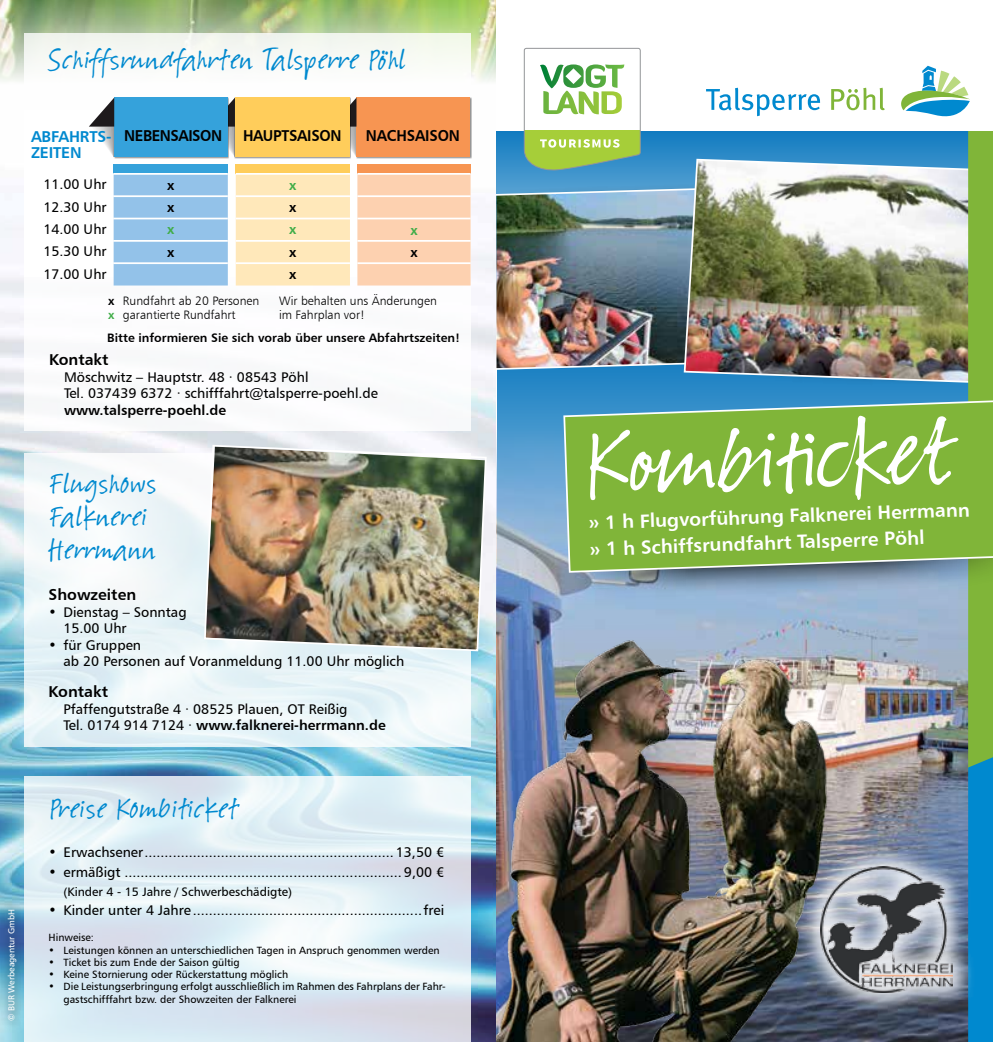
<style>
.page{position:relative;width:993px;height:1042px;background:#fff}
.page>*{position:absolute;margin:0;border:0;box-sizing:border-box;transform-origin:0 0}
.t1{font:113.75px "Suomi Hand Script";color:#fff}
.t2{font:35px/33.2px "Suomi Hand Script";letter-spacing:.04em;color:#0089cf}
.t3{font:19.25px/26.2px "Humanist 777 BT Bold B";color:#fff}
.t4{font:15.75px "Humanist 777 BT Bold B";letter-spacing:-.01em;color:#000}
.t5{font:15.75px "Humanist 777 BT Bold B";letter-spacing:-.01em;color:#000;scale:.96 1}
.t6{font:15.75px "Humanist 777 BT Bold B";letter-spacing:-.03em;color:#000;scale:.96 1}
.t7{font:15.75px "Humanist 777 BT Bold B";letter-spacing:-.01em;color:#0089cf}
.t8{font:14px/16.6px "Humanist 777 BT Roman B";color:#000}
.t9{font:14px "Humanist 777 BT Bold B";color:#000}
.t10{font:14px "Humanist 777 BT Bold B";color:#41ad49}
.t11{font:12.25px/14px "Humanist 777 BT Light B";color:#000}
.t12{font:12.25px "Humanist 777 BT Bold B";color:#000}
.t13{font:12.25px "Humanist 777 BT Roman B";color:#000}
.t14{font:10.5px/12.2px "Humanist 777 BT Roman B";color:#000}
.t15{font:8.75px "Humanist 777 BT Roman B";color:#fff}
.s1{color:#0089cf}
.s2{font-family:"Humanist 777 BT Bold B"}
.s3{font-family:"Humanist 777 BT Bold B";color:#41ad49}
.s4{font-family:"Humanist 777 BT Roman B"}
</style>
<div class="page">
<img style="left:0;top:106px;width:496px;height:936px">
<img style="left:471px;top:0;width:25px;height:106px">
<svg style="left:24px;top:776px;width:446px;height:266px;background:#deebf3"></svg>
<div style="left:24px;top:33px;width:446px;height:398px;background:#fff"></div>
<div style="left:0;top:0;width:471px;height:143px;background:#fff;opacity:.75"></div>
<div style="left:24px;top:111px;width:447px;height:166px;background:#fff"></div>
<div style="left:114px;top:164px;width:114px;height:10px;background:#35a2db"></div>
<div style="left:236px;top:164px;width:114px;height:10px;background:#ffcd5b"></div>
<div style="left:357px;top:164px;width:113px;height:10px;background:#f79552"></div>
<div style="left:114px;top:175px;width:114px;height:110px;background:#93c2e9"></div>
<div style="left:236px;top:175px;width:114px;height:110px;background:#ffe8ba"></div>
<div style="left:357px;top:175px;width:113px;height:110px;background:#fdd1b0"></div>
<hr style="left:114px;top:173px;width:114px;height:2px;background:#fff">
<hr style="left:236px;top:173px;width:114px;height:2px;background:#fff">
<hr style="left:357px;top:173px;width:113px;height:2px;background:#fff">
<hr style="left:114px;top:195px;width:114px;height:2px;background:#fff">
<hr style="left:236px;top:195px;width:114px;height:2px;background:#fff">
<hr style="left:357px;top:195px;width:113px;height:2px;background:#fff">
<hr style="left:114px;top:218px;width:114px;height:1px;background:#fff">
<hr style="left:236px;top:218px;width:114px;height:1px;background:#fff">
<hr style="left:357px;top:218px;width:113px;height:1px;background:#fff">
<hr style="left:114px;top:240px;width:114px;height:2px;background:#fff">
<hr style="left:236px;top:240px;width:114px;height:2px;background:#fff">
<hr style="left:357px;top:240px;width:113px;height:2px;background:#fff">
<hr style="left:114px;top:262px;width:114px;height:2px;background:#fff">
<hr style="left:236px;top:262px;width:114px;height:2px;background:#fff">
<hr style="left:357px;top:262px;width:113px;height:2px;background:#fff">
<div style="left:356px;top:97px;width:115px;height:62px;background:#a6a6a6"></div>
<div style="left:356px;top:98px;width:114px;height:59px;background:#f79552"></div>
<svg style="left:351px;top:98px;width:6px;height:58px"></svg>
<div style="left:234px;top:97px;width:117px;height:62px;background:#000;opacity:.45"></div>
<div style="left:235px;top:98px;width:114px;height:59px;background:#ffcd5b"></div>
<svg style="left:229px;top:98px;width:6px;height:59px"></svg>
<div style="left:114px;top:97px;width:115px;height:62px;background:#000;opacity:.45"></div>
<div style="left:114px;top:98px;width:113px;height:59px;background:#35a2db"></div>
<svg style="left:89px;top:98px;width:26px;height:59px"></svg>
<div style="left:0;top:898px;width:27px;height:133px;background:#000;opacity:.75"></div>
<img style="left:496px;top:48px;width:496px;height:994px">
<svg style="left:24px;top:630px;width:446px;height:116px;fill:#eaf5f8"></svg>
<img style="left:203px;top:444px;width:284px;height:208px">
<div style="left:0;top:406px;width:221px;height:224px;background:#fff;opacity:.75"></div>
<h2 class="t2" style="left:50px;top:45px;width:357px">Schiffsrundfahrten Talsperre Pöhl</h2>
<p class="t6" style="left:31px;top:126px;width:200px"><span class="s1">ABFAHRTS-</span> NEBENSAISON</p>
<p class="t5" style="left:243px;top:126px;width:104px">HAUPTSAISON</p>
<p class="t5" style="left:366px;top:126px;width:99px">NACHSAISON</p>
<p class="t7" style="left:31px;top:142px;width:52px">ZEITEN</p>
<p class="t8" style="left:43px;top:176px;width:65px">11.00 Uhr</p>
<p class="t9" style="left:167px;top:176px;width:9px">x</p>
<p class="t10" style="left:289px;top:176px;width:9px">x</p>
<p class="t8" style="left:43px;top:198px;width:65px">12.30 Uhr</p>
<p class="t9" style="left:167px;top:198px;width:9px">x</p>
<p class="t9" style="left:289px;top:198px;width:9px">x</p>
<p class="t8" style="left:43px;top:221px;width:65px">14.00 Uhr</p>
<p class="t10" style="left:167px;top:220px;width:9px">x</p>
<p class="t10" style="left:289px;top:220px;width:9px">x</p>
<p class="t10" style="left:410px;top:221px;width:9px">x</p>
<p class="t8" style="left:43px;top:243px;width:65px">15.30 Uhr</p>
<p class="t9" style="left:167px;top:243px;width:9px">x</p>
<p class="t9" style="left:289px;top:243px;width:9px">x</p>
<p class="t9" style="left:410px;top:244px;width:9px">x</p>
<p class="t8" style="left:43px;top:265px;width:65px">17.00 Uhr</p>
<p class="t9" style="left:289px;top:265px;width:9px">x</p>
<p class="t11" style="left:108px;top:293px;width:153px"><span class="s2">x</span> Rundfahrt ab 20 Personen <span class="s3">x</span> garantierte Rundfahrt</p>
<p class="t11" style="left:279px;top:293px;width:159px">Wir behalten uns Änderungen im Fahrplan vor!</p>
<p class="t12" style="left:107px;top:330px;width:354px">Bitte informieren Sie sich vorab über unsere Abfahrtszeiten!</p>
<p class="t4" style="left:49px;top:350px;width:61px">Kontakt</p>
<p class="t8" style="left:64px;top:368px;width:315px">Möschwitz – Hauptstr. 48 · 08543 Pöhl<br>Tel. 037439 6372 · schifffahrt@talsperre-poehl.de</p>
<p class="t9" style="left:64px;top:401px;width:164px">www.talsperre-poehl.de</p>
<h2 class="t2" style="left:50px;top:469px;width:108px">Flugshows</h2>
<h2 class="t2" style="left:50px;top:502px;width:106px">Falknerei<br>Herrmann</h2>
<p class="t4" style="left:49px;top:584px;width:89px">Showzeiten</p>
<p class="t8" style="left:63px;top:603px;width:125px;text-indent:-15px">• Dienstag – Sonntag<br>15.00 Uhr</p>
<p class="t8" style="left:63px;top:636px;width:342px;text-indent:-15px">• für Gruppen<br>ab 20 Personen auf Voranmeldung 11.00 Uhr möglich</p>
<p class="t4" style="left:49px;top:681px;width:61px">Kontakt</p>
<p class="t8" style="left:63px;top:700px;width:285px">Pfaffengutstraße 4 · 08525 Plauen, OT Reißig</p>
<p class="t9" style="left:63px;top:716px;width:323px"><span class="s4">Tel. 0174 914 7124 ·</span> www.falknerei-herrmann.de</p>
<p class="t15" style="left:6px;top:1021px;width:114px;rotate:-90deg">© BUR Werbeagentur GmbH</p>
<h2 class="t2" style="left:50px;top:794px;width:190px">Preise Kombiticket</h2>
<p class="t8" style="left:49px;top:844px;width:397px">• Erwachsener.............................................................. 13,50 €</p>
<p class="t8" style="left:49px;top:863px;width:397px">• ermäßigt ..................................................................... 9,00 €</p>
<p class="t13" style="left:63px;top:884px;width:230px">(Kinder 4 - 15 Jahre / Schwerbeschädigte)</p>
<p class="t8" style="left:49px;top:901px;width:397px">• Kinder unter 4 Jahre.........................................................frei</p>
<p class="t14" style="left:49px;top:931px;width:47px">Hinweise:</p>
<p class="t14" style="left:49px;top:943px;width:392px">• Leistungen können an unterschiedlichen Tagen in Anspruch genommen werden</p>
<p class="t14" style="left:49px;top:956px;width:192px">• Ticket bis zum Ende der Saison gültig</p>
<p class="t14" style="left:49px;top:968px;width:241px">• Keine Stornierung oder Rückerstattung möglich</p>
<p class="t14" style="left:63px;top:980px;width:383px;text-indent:-15px">• Die Leistungserbringung erfolgt ausschließlich im Rahmen des Fahrplans der Fahr&shy;gastschifffahrt bzw. der Showzeiten der Falknerei</p>
<h1 class="t1" style="left:585px;top:407px;width:333px;rotate:-2deg">Kombi ticket</h1>
<h3 class="t3" style="left:588px;top:509px;width:382px;rotate:-2deg">» 1 h Flugvorführung Falknerei Herrmann » 1 h Schiffsrundfahrt Talsperre Pöhl</h3>
</div>
